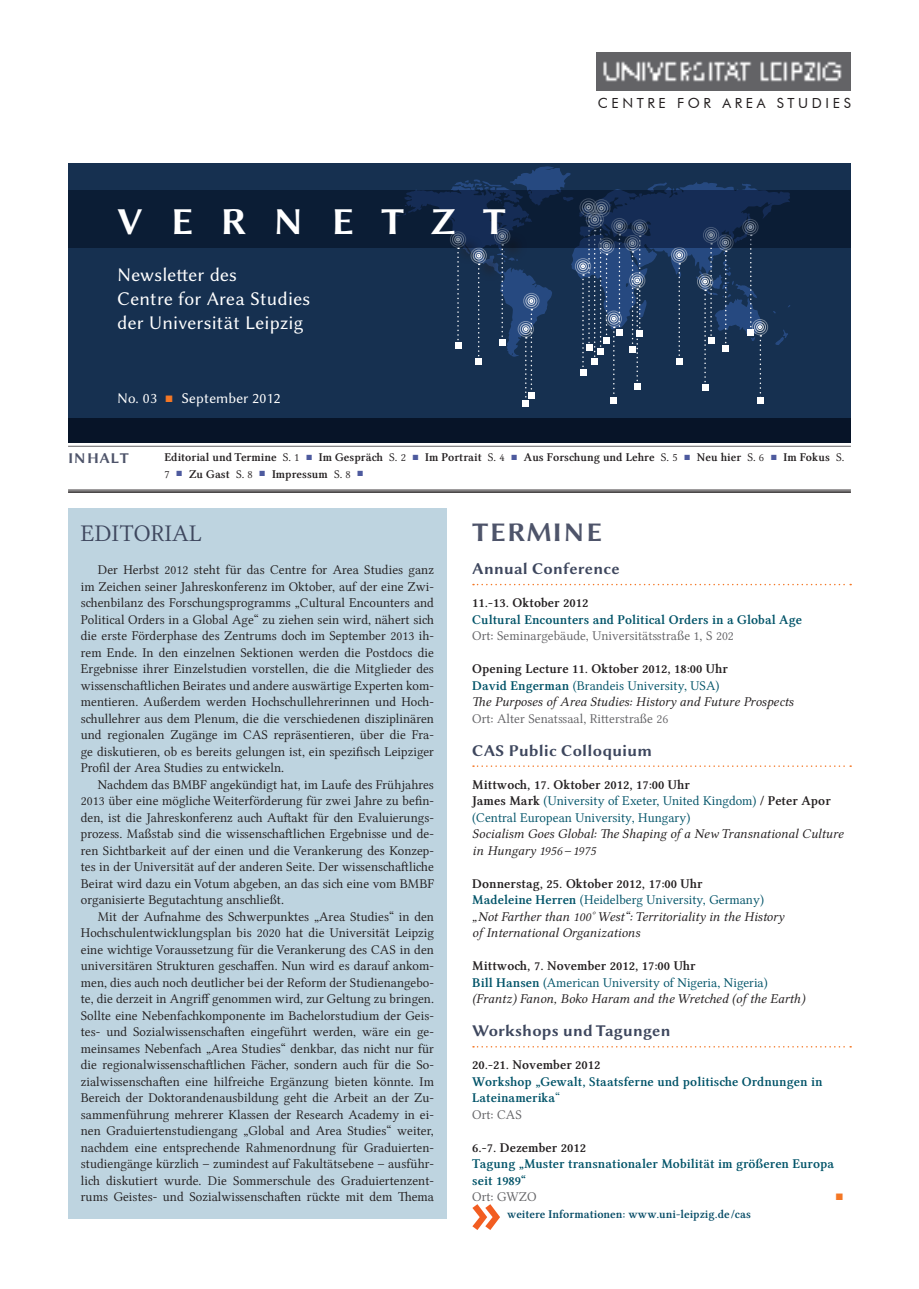
<style>
.page{position:relative;width:919px;height:1289px;background:#fff}
.page>*{position:absolute;margin:0;border:0;box-sizing:border-box;transform-origin:0 0}
.t1{font:800 condensed 57px "Futura";color:#f25d21}
.t2{font:38.25px "Lin Biolinum OB";color:#fff}
.t3{font:27px "Lin Biolinum OB";letter-spacing:.05em;color:#4e546a}
.t4{font:24px "Lin Libertine O";letter-spacing:.01em;color:#3e475e}
.t5{font:19.5px/24px "Lin Biolinum O";letter-spacing:.01em;color:#fff}
.t6{font:16.5px "Lin Biolinum OB";letter-spacing:.01em;color:#3e475e}
.t7{font:15px "Lin Biolinum O";letter-spacing:.01em;color:#fff}
.t8{font:15px "Lin Biolinum OB";color:#4e546a}
.t9{font:15px "Lin Biolinum O";color:#f47725}
.t10{font:13.95px "Futura BT";letter-spacing:.26em;color:#231f20}
.t11{font:13.5px/16.5px "Lin Libertine O";letter-spacing:.005em;color:#231f20;text-align:justify}
.t12{font:13.5px/16.5px "Lin Libertine IO";letter-spacing:.005em;color:#231f20}
.t13{font:13.5px/16.5px "Lin Libertine O";letter-spacing:.005em;color:#005368}
.t14{font:13.5px "Lin Libertine OB";letter-spacing:.005em;color:#231f20}
.t15{font:13.5px/16.5px "Lin Libertine OB";letter-spacing:.005em;color:#005368}
.t16{font:13.5px "Lin Libertine O";letter-spacing:.005em;color:#636366}
.t17{font:12px/16.5px "Lin Libertine OB";letter-spacing:.005em;color:#231f20}
.t18{font:12px "Lin Libertine OB";letter-spacing:.005em;color:#044a65}
.s1{color:#f47725}
.s2{font-family:"Lin Libertine O"}
.s3{font-family:"Lin Libertine O";color:#4d5a9e}
.s4{font-family:"Lin Libertine OB"}
.s5{font-family:"Lin Libertine OB";color:#231f20}
</style>
<div class="page">
<div style="left:68px;top:163px;width:782px;height:280px;background:#163050"></div>
<div style="left:68px;top:508px;width:378px;height:710px;background:#bed4e0"></div>
<svg style="left:473px;top:584px;width:378px;height:1px"></svg>
<svg style="left:473px;top:765px;width:378px;height:2px"></svg>
<svg style="left:473px;top:1046px;width:378px;height:1px"></svg>
<img style="left:596px;top:52px;width:254px;height:38px">
<svg style="left:396px;top:166px;width:394px;height:241px"></svg>
<div style="left:633px;top:276px;width:8px;height:8px;border:1px solid #fff;border-radius:50%"></div>
<div style="left:631px;top:274px;width:12px;height:12px;border:1px solid #fff;border-radius:50%"></div>
<div style="left:629px;top:272px;width:16px;height:16px;border:1px solid #fff;border-radius:50%"></div>
<svg style="left:68px;top:191px;width:782px;height:57px;fill:#0b1d35"></svg>
<div style="left:68px;top:418px;width:782px;height:25px;background:#071428"></div>
<hr style="left:68px;top:446px;width:782px;height:1px;background:#636366">
<hr style="left:68px;top:490px;width:782px;height:1px;background:#231f20">
<hr style="left:68px;top:491px;width:782px;height:2px;background:#231f20">
<h2 class="t2" style="left:117px;top:195px;width:87px">V ERNE</h2>
<h2 class="t2" style="left:381px;top:195px;width:126px">TZT</h2>
<h3 class="t5" style="left:117px;top:263px;width:194px">Newsletter des<br>Centre for Area Studies der Universität Leipzig</h3>
<p class="t7" style="left:117px;top:390px;width:165px">No. 03 <span class="s1">■</span> September 2012</p>
<p class="t10" style="left:597px;top:95px;width:254px">CENTRE FOR AREA STUDIES</p>
<p class="t8" style="left:68px;top:448px;width:58px">IN halt</p>
<p class="t17" style="left:164px;top:449px;width:681px">Editorial und Termine <span class="s2">S. 1</span> <span class="s3">■</span> Im Gespräch <span class="s2">S. 2</span> <span class="s3">■</span> Im Portrait <span class="s2">S. 4</span> <span class="s3">■</span> Aus Forschung und Lehre <span class="s2">S. 5</span> <span class="s3">■</span> Neu hier <span class="s2">S. 6</span> <span class="s3">■</span> Im Fokus <span class="s2">S.<br>7</span> <span class="s3">■</span> Zu Gast <span class="s2">S. 8</span> <span class="s3">■</span> Impressum <span class="s2">S. 8</span> <span class="s3">■</span></p>
<h3 class="t4" style="left:81px;top:519px;width:122px">Editorial</h3>
<p class="t11" style="left:81px;top:562px;width:354px;text-indent:17px">Der Herbst 2012 steht für das Centre for Area Studies ganz im Zeichen seiner Jahreskonferenz im Oktober, auf der eine Zwi&shy;schenbilanz des Forschungsprogramms „Cultural Encounters and Political Orders in a Global Age“ zu ziehen sein wird, nähert sich die erste Förderphase des Zentrums doch im September 2013 ih&shy;rem Ende. In den einzelnen Sektionen werden die Postdocs die Ergebnisse ihrer Einzelstudien vorstellen, die die Mitglieder des wissenschaftlichen Beirates und andere auswärtige Experten kom&shy;mentieren. Außerdem werden Hochschullehrerinnen und Hoch&shy;schullehrer aus dem Plenum, die die verschiedenen disziplinären und regionalen Zugänge im CAS repräsentieren, über die Fra&shy;ge diskutieren, ob es bereits gelungen ist, ein spezifisch Leipziger Profil der Area Studies zu entwickeln.</p>
<p class="t11" style="left:81px;top:776px;width:354px;text-indent:17px">Nachdem das BMBF angekündigt hat, im Laufe des Frühjahres 2013 über eine mögliche Weiterförderung für zwei Jahre zu befin&shy;den, ist die Jahreskonferenz auch Auftakt für den Evaluierungs&shy;prozess. Maßstab sind die wissenschaftlichen Ergebnisse und de&shy;ren Sichtbarkeit auf der einen und die Verankerung des Konzep&shy;tes in der Universität auf der anderen Seite. Der wissenschaftliche Beirat wird dazu ein Votum abgeben, an das sich eine vom BMBF organisierte Begutachtung anschließt.</p>
<p class="t11" style="left:81px;top:908px;width:354px;text-indent:17px">Mit der Aufnahme des Schwerpunktes „Area Studies“ in den Hochschulentwicklungsplan bis 2020 hat die Universität Leipzig eine wichtige Voraussetzung für die Verankerung des CAS in den universitären Strukturen geschaffen. Nun wird es darauf ankom&shy;men, dies auch noch deutlicher bei der Reform der Studienangebo&shy;te, die derzeit in Angriff genommen wird, zur Geltung zu bringen.<br>Sollte eine Nebenfachkomponente im Bachelorstudium der Geis&shy;tes- und Sozialwissenschaften eingeführt werden, wäre ein ge&shy;meinsames Nebenfach „Area Studies“ denkbar, das nicht nur für die regionalwissenschaftlichen Fächer, sondern auch für die So&shy;zialwissenschaften eine hilfreiche Ergänzung bieten könnte. Im Bereich der Doktorandenausbildung geht die Arbeit an der Zu&shy;sammenführung mehrerer Klassen der Research Academy in ei&shy;nen Graduiertenstudiengang „Global and Area Studies“ weiter, nachdem eine entsprechende Rahmenordnung für Graduierten&shy;studiengänge kürzlich – zumindest auf Fakultätsebene – ausführ&shy;lich diskutiert wurde. Die Sommerschule des Graduiertenzent&shy;rums Geistes- und Sozialwissenschaften rückte mit dem Thema</p>
<h3 class="t3" style="left:472px;top:513px;width:132px">Termine</h3>
<p class="t6" style="left:472px;top:557px;width:149px">Annual Conference</p>
<p class="t14" style="left:472px;top:595px;width:118px">11.-13. Oktober 2012</p>
<p class="t15" style="left:472px;top:611px;width:331px">Cultural Encounters and Political Orders in a Global Age</p>
<p class="t16" style="left:472px;top:628px;width:263px">Ort: Seminargebäude, Universitätsstraße 1, S 202</p>
<p class="t14" style="left:472px;top:661px;width:257px">Opening Lecture 11. Oktober 2012, 18:00 Uhr</p>
<p class="t13" style="left:472px;top:677px;width:249px"><span class="s4">David Engerman</span> (Brandeis University, USA)</p>
<p class="t12" style="left:472px;top:694px;width:323px">The Purposes of Area Studies: History and Future Prospects</p>
<p class="t16" style="left:472px;top:710px;width:198px">Ort: Alter Senatssaal, Ritterstraße 26</p>
<p class="t6" style="left:472px;top:738px;width:181px">CAS Public Colloquium</p>
<p class="t14" style="left:472px;top:776px;width:219px">Mittwoch, 17. Oktober 2012, 17:00 Uhr</p>
<p class="t13" style="left:472px;top:793px;width:360px"><span class="s5">James Mark</span> (University of Exeter, United Kingdom) <span class="s5">/ Peter Apor </span>(Central European University, Hungary)</p>
<p class="t12" style="left:472px;top:826px;width:372px">Socialism Goes Global: The Shaping of a New Transnational Culture in Hungary 1956 – 1975</p>
<p class="t14" style="left:472px;top:875px;width:232px">Donnerstag, 25. Oktober 2012, 17:00 Uhr</p>
<p class="t13" style="left:472px;top:892px;width:293px"><span class="s4">Madeleine Herren</span> (Heidelberg University, Germany)</p>
<p class="t12" style="left:472px;top:908px;width:313px">„Not Farther than 100° West“: Territoriality in the History of International Organizations</p>
<p class="t14" style="left:472px;top:958px;width:225px">Mittwoch, 7. November 2012, 17:00 Uhr</p>
<p class="t13" style="left:472px;top:974px;width:297px"><span class="s4">Bill Hansen</span> (American University of Nigeria, Nigeria)</p>
<p class="t12" style="left:472px;top:990px;width:334px">(Frantz) Fanon, Boko Haram and the Wretched (of the Earth)</p>
<p class="t6" style="left:472px;top:1019px;width:200px">Workshops und Tagungen</p>
<p class="t14" style="left:472px;top:1057px;width:130px">20.-21. November 2012</p>
<p class="t15" style="left:472px;top:1073px;width:352px">Workshop „Gewalt, Staatsferne und politische Ordnungen in<br>Lateinamerika<span class="s2">“</span></p>
<p class="t16" style="left:472px;top:1106px;width:51px">Ort: CAS</p>
<p class="t14" style="left:472px;top:1139px;width:115px">6.-7. Dezember 2012</p>
<p class="t15" style="left:472px;top:1156px;width:363px">Tagung „Muster transnationaler Mobilität im größeren Europa seit 1989“</p>
<p class="t16" style="left:472px;top:1189px;width:65px">Ort: GWZO</p>
<p class="t9" style="left:835px;top:1186px;width:10px">■</p>
<h1 class="t1" style="left:470px;top:1172px;width:33px">»</h1>
<p class="t18" style="left:507px;top:1206px;width:245px">weitere Informationen: www.uni-leipzig.de /cas</p>
</div>
